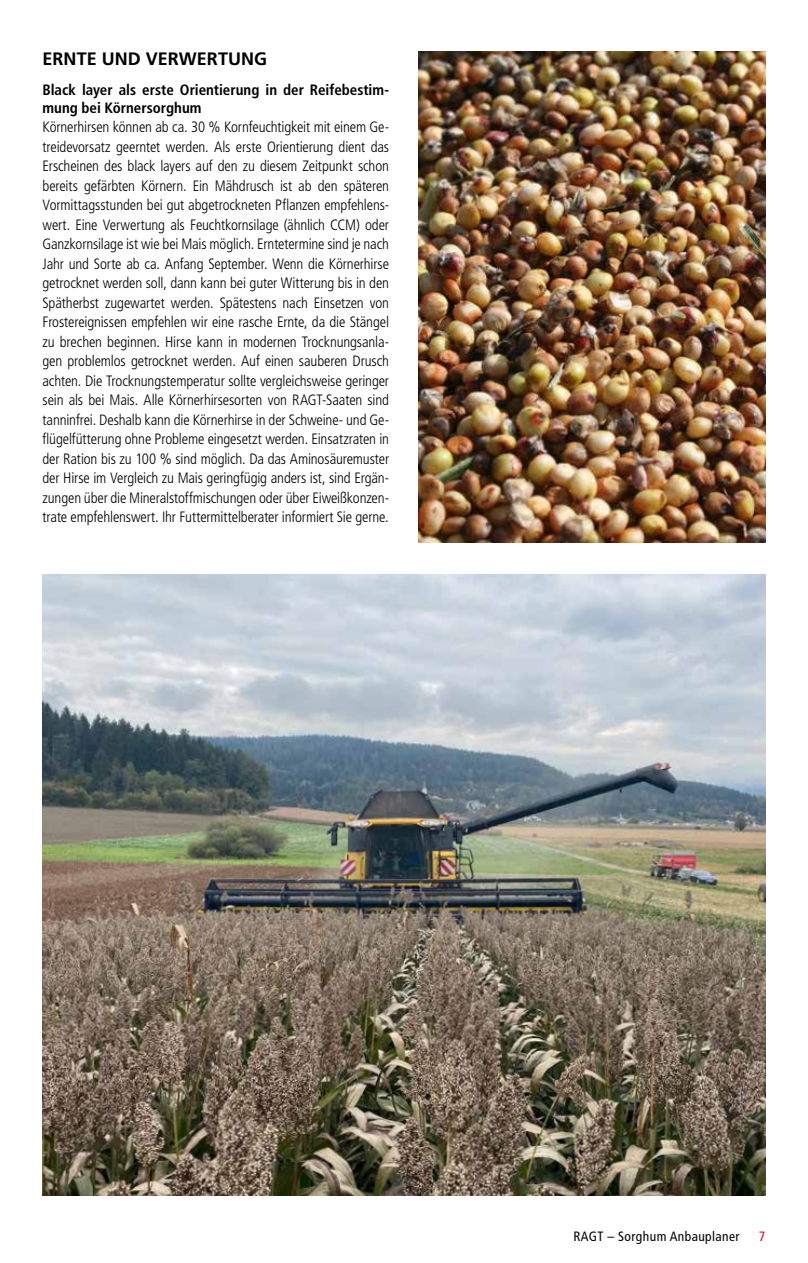
<style>
.page{position:relative;width:808px;height:1263px;background:#fff}
.page>*{position:absolute;margin:0;border:0;box-sizing:border-box;transform-origin:0 0}
.t1{font:700 18px "Frutiger LT Std";color:#000}
.t2{font:300 condensed 15px/19.5px "Frutiger LT Std";letter-spacing:-.01em;color:#000;text-align:justify}
.t3{font:700 condensed 15px/18px "Frutiger LT Std";color:#000}
.t4{font:condensed 13.5px "Frutiger LT Std";letter-spacing:.03em;color:#000}
.t5{font:condensed 13.5px "Frutiger LT Std";color:#e4002c}
</style>
<div class="page">
<img style="left:43px;top:574px;width:722px;height:621px">
<img style="left:419px;top:51px;width:346px;height:492px">
<p class="t1" style="left:43px;top:48px;width:226px">ERNTE UND VERWERTUNG</p>
<p class="t3" style="left:43px;top:80px;width:348px">Black layer als erste Orientierung in der Reifebestim&shy;mung bei Körnersorghum</p>
<p class="t2" style="left:43px;top:117px;width:348px">Körnerhirsen können ab ca. 30 % Kornfeuchtigkeit mit einem Ge&shy;treidevorsatz geerntet werden. Als erste Orientierung dient das Erscheinen des black layers auf den zu diesem Zeitpunkt schon bereits gefärbten Körnern. Ein Mähdrusch ist ab den späteren Vormittagsstunden bei gut abgetrockneten Pflanzen empfehlens&shy;wert. Eine Verwertung als Feuchtkornsilage (ähnlich CCM) oder Ganzkornsilage ist wie bei Mais möglich. Erntetermine sind je nach Jahr und Sorte ab ca. Anfang September. Wenn die Körnerhirse getrocknet werden soll, dann kann bei guter Witterung bis in den Spätherbst zugewartet werden. Spätestens nach Einsetzen von Frostereignissen empfehlen wir eine rasche Ernte, da die Stängel zu brechen beginnen. Hirse kann in modernen Trocknungsanla&shy;gen problemlos getrocknet werden. Auf einen sauberen Drusch achten. Die Trocknungstemperatur sollte vergleichsweise geringer sein als bei Mais. Alle Körnerhirsesorten von RAGT-Saaten sind tanninfrei. Deshalb kann die Körnerhirse in der Schweine- und Ge&shy;flügelfütterung ohne Probleme eingesetzt werden. Einsatzraten in der Ration bis zu 100 % sind möglich. Da das Aminosäuremuster der Hirse im Vergleich zu Mais geringfügig anders ist, sind Ergän&shy;zungen über die Mineralstoffmischungen oder über Eiweißkonzen&shy;trate empfehlenswert. Ihr Futtermittelberater informiert Sie gerne.</p>
<p class="t4" style="left:573px;top:1228px;width:168px">RAGT – Sorghum Anbauplaner</p>
<p class="t5" style="left:759px;top:1228px;width:8px">7</p>
</div>
